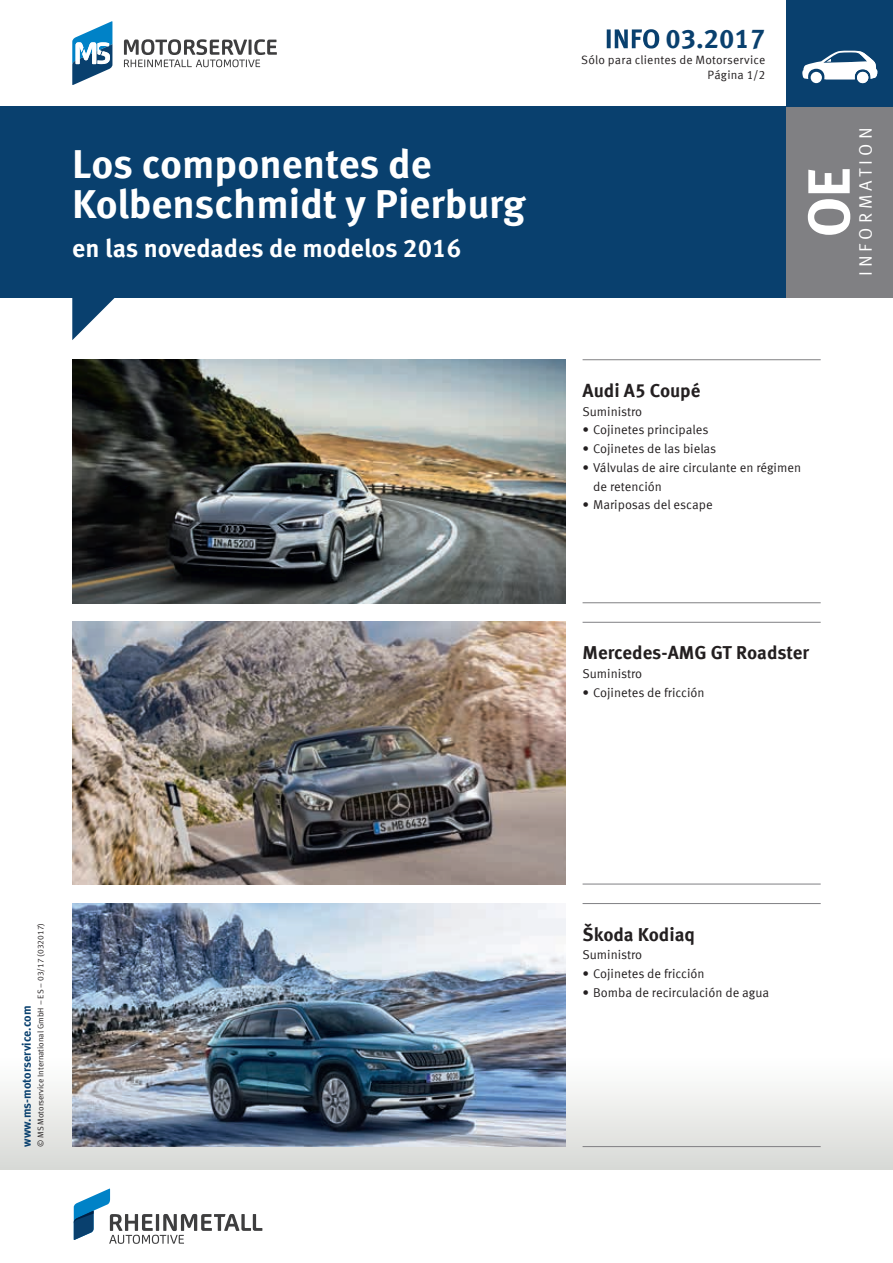
<style>
.page{position:relative;width:893px;height:1263px;background:#fff}
.page>*{position:absolute;margin:0;border:0;box-sizing:border-box;transform-origin:0 0}
.t1{font:700 40.5px/40.5px "Meta Offc Pro";color:#fff}
.t2{font:700 27px "Meta Offc Pro";color:#09406e}
.t3{font:700 25.5px "Meta Offc Pro";color:#fff}
.t4{font:700 18.75px "Meta Offc Pro";color:#231f20}
.t5{font:18px "Meta Offc Pro Norm";letter-spacing:.23em;color:#fff}
.t6{font:12.75px/18.8px "Meta Offc Pro Norm";color:#231f20}
.t7{font:12px/15px "Meta Offc Pro Norm";letter-spacing:.015em;color:#231f20;text-align:right}
.t8{font:700 12px "Meta Offc Pro";color:#09406e}
.t9{font:8.25px "Meta Offc Pro Norm";color:#231f20}
</style>
<div class="page">
<div style="left:0;top:1054px;width:893px;height:115px;background:linear-gradient(to bottom,#fff,#d8d9d6)"></div>
<div style="left:0;top:106px;width:893px;height:192px;background:#09406e"></div>
<div style="left:787px;top:106px;width:106px;height:192px;background:#808083"></div>
<svg style="left:124px;top:39px;width:153px;height:28px"></svg>
<svg style="left:72px;top:21px;width:40px;height:64px"></svg>
<svg style="left:74px;top:1188px;width:188px;height:56px"></svg>
<div style="left:787px;top:0;width:106px;height:106px;background:#09406e"></div>
<svg style="left:802px;top:50px;width:76px;height:33px"></svg>
<svg style="left:808px;top:169px;width:42px;height:66px"></svg>
<svg style="left:607px;top:29px;width:52px;height:20px"></svg>
<svg style="left:72px;top:298px;width:43px;height:42px"></svg>
<img style="left:72px;top:359px;width:494px;height:244px">
<img style="left:72px;top:622px;width:494px;height:262px">
<img style="left:72px;top:903px;width:494px;height:244px">
<hr style="left:583px;top:359px;width:238px;height:1px;background:#808083">
<hr style="left:583px;top:602px;width:238px;height:1px;background:#808083">
<hr style="left:583px;top:622px;width:238px;height:1px;background:#808083">
<hr style="left:583px;top:884px;width:238px;height:1px;background:#808083">
<hr style="left:583px;top:903px;width:238px;height:1px;background:#808083">
<hr style="left:583px;top:1146px;width:238px;height:1px;background:#808083">
<h1 class="t1" style="left:72px;top:141px;width:455px">Los componentes de<br>Kolbenschmidt y Pierburg</h1>
<h3 class="t3" style="left:72px;top:228px;width:391px">en las novedades de modelos 2016</h3>
<h2 class="t2" style="left:665px;top:18px;width:102px">03.2017</h2>
<p class="t7" style="left:581px;top:51px;width:186px">Sólo para clientes de Motorservice<br>Página 1/2</p>
<h3 class="t4" style="left:583px;top:376px;width:119px">Audi A5 Coupé</h3>
<p class="t6" style="left:583px;top:401px;width:61px">Suministro</p>
<p class="t6" style="left:583px;top:420px;width:128px">• Cojinetes principales</p>
<p class="t6" style="left:583px;top:438px;width:135px">• Cojinetes de las bielas</p>
<p class="t6" style="left:593px;top:457px;width:209px;text-indent:-11px">• Válvulas de aire circulante en régimen de retención</p>
<p class="t6" style="left:583px;top:495px;width:132px">• Mariposas del escape</p>
<h3 class="t5" style="left:852px;top:276px;width:150px;rotate:-90deg">INFORMATION</h3>
<h3 class="t4" style="left:583px;top:638px;width:228px">Mercedes-AMG GT Roadster</h3>
<p class="t6" style="left:583px;top:663px;width:61px">Suministro</p>
<p class="t6" style="left:583px;top:682px;width:124px">• Cojinetes de fricción</p>
<p class="t9" style="left:34px;top:1147px;width:226px;rotate:-90deg">© MS Motorservice International GmbH – ES – 03/17 (032017)</p>
<p class="t8" style="left:17px;top:1147px;width:143px;rotate:-90deg">www.ms-motorservice.com</p>
<h3 class="t4" style="left:583px;top:919px;width:114px">Škoda Kodiaq</h3>
<p class="t6" style="left:583px;top:945px;width:61px">Suministro</p>
<p class="t6" style="left:583px;top:963px;width:124px">• Cojinetes de fricción</p>
<p class="t6" style="left:583px;top:982px;width:188px">• Bomba de recirculación de agua</p>
</div>
